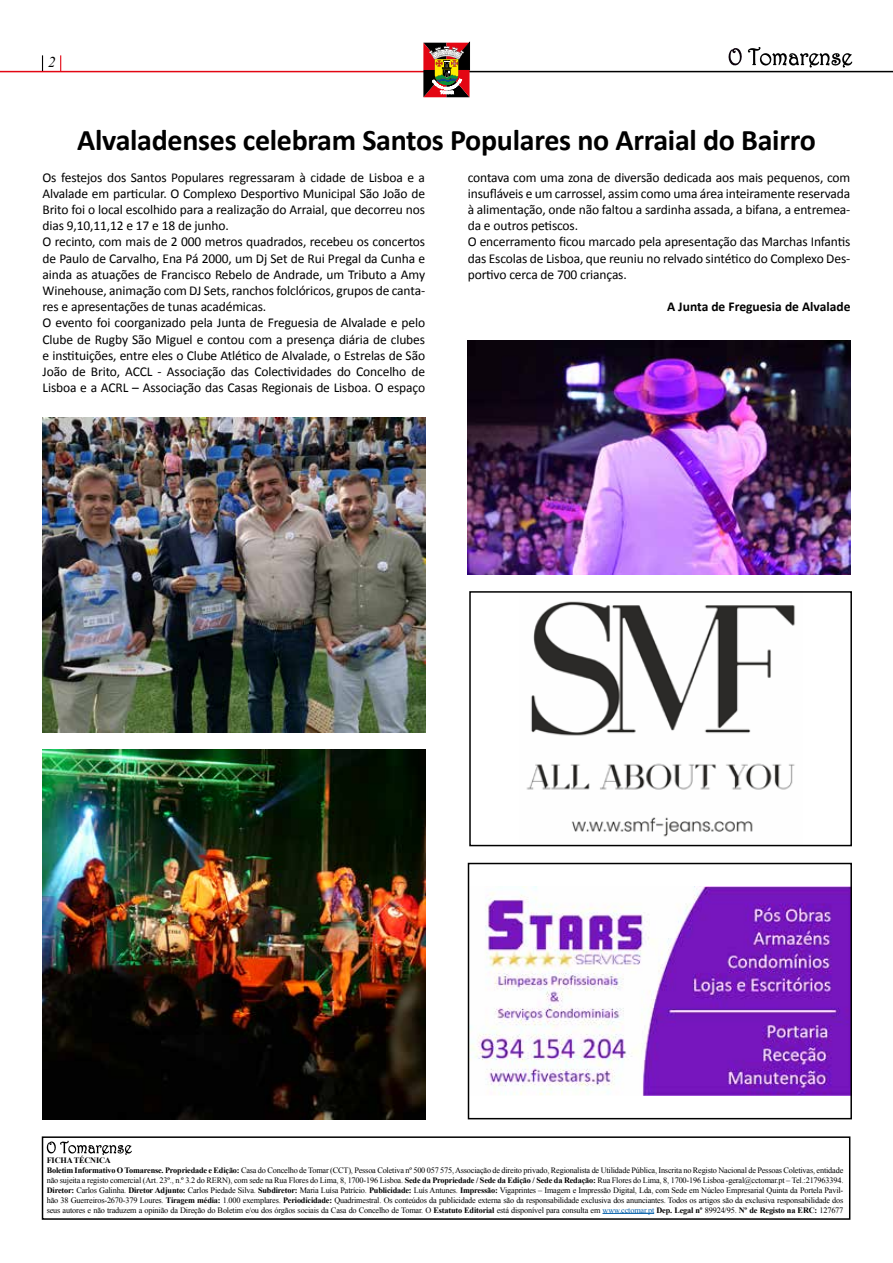
<style>
.page{position:relative;width:893px;height:1263px;background:#fff}
.page>*{position:absolute;margin:0;border:0;box-sizing:border-box;transform-origin:0 0}
.t1{font:700 30px "Calibri";letter-spacing:-.01em;color:#000}
.t2{font:italic 15px "Times New Roman";color:#000}
.t3{font:13.5px/16.2px "Calibri";letter-spacing:-.01em;color:#000}
.t4{font:700 13.5px "Calibri";color:#000}
.t5{font:8.25px/9.9px "Times New Roman";letter-spacing:-.02em;color:#000}
.s1{font-weight:700}
.s2{color:#005da9}
</style>
<div class="page">
<hr style="left:0;top:71px;width:449px;height:1px;background:#e30613">
<hr style="left:451px;top:71px;width:442px;height:1px;background:#000">
<svg style="left:60px;top:55px;width:1px;height:16px"></svg>
<svg style="left:42px;top:55px;width:1px;height:16px"></svg>
<svg style="left:728px;top:47px;width:125px;height:21px"></svg>
<svg style="left:423px;top:42px;width:47px;height:55px;background:#8a4d39"></svg>
<hr style="left:602px;top:1213px;width:52px;height:1px;background:#005da9">
<svg style="left:46px;top:1140px;width:86px;height:15px"></svg>
<div style="left:42px;top:1136px;width:808px;height:84px;border:2px solid #000"></div>
<img style="left:43px;top:749px;width:382px;height:370px">
<img style="left:468px;top:341px;width:382px;height:234px">
<img style="left:43px;top:417px;width:382px;height:315px">
<img style="left:471px;top:887px;width:378px;height:208px">
<div style="left:468px;top:863px;width:384px;height:256px;border:2px solid #000"></div>
<img style="left:526px;top:601px;width:269px;height:236px">
<div style="left:469px;top:591px;width:383px;height:255px;border:2px solid #000"></div>
<p class="t2" style="left:48px;top:51px;width:9px">2</p>
<h1 class="t1" style="left:77px;top:119px;width:740px">Alvaladenses celebram Santos Populares no Arraial do Bairro</h1>
<p class="t3" style="left:43px;top:169px;width:384px">Os festejos dos Santos Populares regressaram à cidade de Lisboa e a Alvalade em particular. O Complexo Desportivo Municipal São João de Brito foi o local escolhido para a realização do Arraial, que decorreu nos dias 9,10,11,12 e 17 e 18 de junho.<br>O recinto, com mais de 2 000 metros quadrados, recebeu os concertos de Paulo de Carvalho, Ena Pá 2000, um Dj Set de Rui Pregal da Cunha e ainda as atuações de Francisco Rebelo de Andrade, um Tributo a Amy Winehouse, animação com DJ Sets, ranchos folclóricos, grupos de canta&shy;res e apresentações de tunas académicas.<br>O evento foi coorganizado pela Junta de Freguesia de Alvalade e pelo Clube de Rugby São Miguel e contou com a presença diária de clubes e instituições, entre eles o Clube Atlético de Alvalade, o Estrelas de São João de Brito, ACCL - Associação das Colectividades do Concelho de Lisboa e a ACRL – Associação das Casas Regionais de Lisboa. O espaço</p>
<p class="t3" style="left:468px;top:169px;width:384px">contava com uma zona de diversão dedicada aos mais pequenos, com insufláveis e um carrossel, assim como uma área inteiramente reservada à alimentação, onde não faltou a sardinha assada, a bifana, a entremea&shy;da e outros petiscos.<br>O encerramento ficou marcado pela apresentação das Marchas Infantis das Escolas de Lisboa, que reuniu no relvado sintético do Complexo Des&shy;portivo cerca de 700 crianças.</p>
<p class="t4" style="left:667px;top:297px;width:185px">A Junta de Freguesia de Alvalade</p>
<p class="t5" style="left:47px;top:1155px;width:798px"><span class="s1">FICHA TÉCNICA<br>Boletim Informativo O Tomarense. Propriedade e Edição:</span> Casa do Concelho de Tomar (CCT), Pessoa Coletiva nº 500 057 575, Associação de direito privado, Regionalista de Utilidade Pública, Inscrita no Registo Nacional de Pessoas Coletivas, entidade não sujeita a registo comercial (Art. 23º., n.º 3.2 do RERN), com sede na Rua Flores do Lima, 8, 1700-196 Lisboa. <span class="s1">Sede da Propriedade / Sede da Edição / Sede da Redação:</span> Rua Flores do Lima, 8, 1700-196 Lisboa -geral@cctomar.pt – Tel.:217963394.<br><span class="s1">Diretor:</span> Carlos Galinha. <span class="s1">Diretor Adjunto:</span> Carlos Piedade Silva. <span class="s1">Subdiretor:</span> Maria Luísa Patrício. <span class="s1">Publicidade:</span> Luís Antunes. <span class="s1">Impressão:</span> Vigaprintes – Imagem e Impressão Digital, Lda, com Sede em Núcleo Empresarial Quinta da Portela Pavil&shy;hão 38 Guerreiros-2670-379 Loures. <span class="s1">Tiragem média:</span> 1.000 exemplares. <span class="s1">Periodicidade:</span> Quadrimestral. Os conteúdos da publicidade externa são da responsabilidade exclusiva dos anunciantes. Todos os artigos são da exclusiva responsabilidade dos seus autores e não traduzem a opinião da Direção do Boletim e/ou dos órgãos sociais da Casa do Concelho de Tomar. O <span class="s1">Estatuto Editorial</span> está disponível para consulta em <span class="s2">www.cctomar.pt</span> <span class="s1">Dep. Legal nº</span> 89924/95. <span class="s1">Nº de Registo na ERC:</span> 127677</p>
</div>
